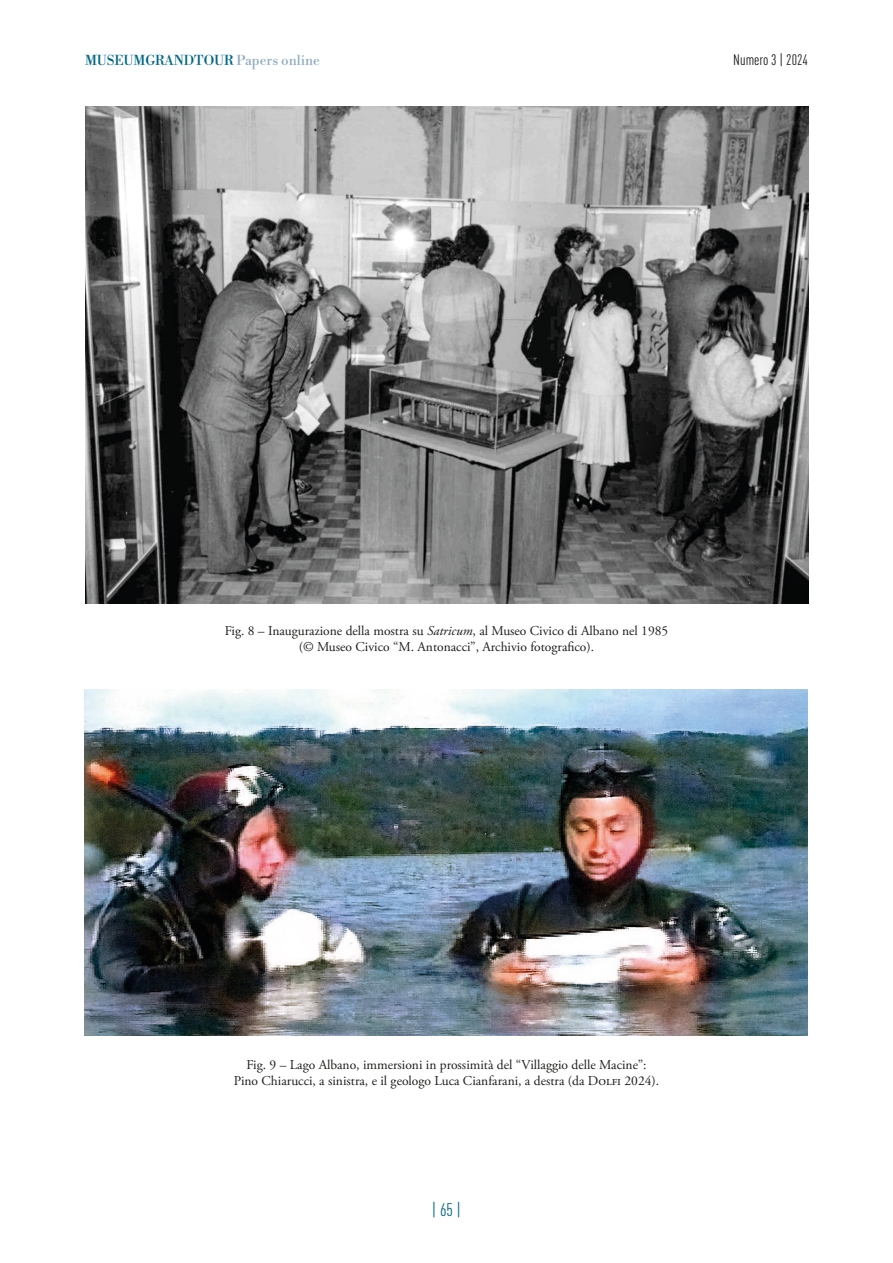
<style>
.page{position:relative;width:893px;height:1263px;background:#fff}
.page>*{position:absolute;margin:0;border:0;box-sizing:border-box;transform-origin:0 0}
.t1{font:18px "DIN Cond";color:#006885}
.t2{font:15px "DIN Cond";color:#1d1d1b}
.t3{font:13.5px/16.2px "Adobe Garamond Pro";color:#1d1d1b;text-align:center}
.t4{font:13.5px "Libre Bodoni";color:#006885}
.s1{color:#8eacbf}
.s2{font-style:italic}
</style>
<div class="page">
<img style="left:85px;top:106px;width:723px;height:497px">
<img style="left:85px;top:689px;width:723px;height:346px">
<p class="t4" style="left:85px;top:52px;width:237px">MUSEUMGRANDTOUR <span class="s1">Papers online</span></p>
<p class="t2" style="left:733px;top:51px;width:76px">Numero 3 | 2024</p>
<p class="t3" style="left:225px;top:623px;width:445px">Fig. 8 – Inaugurazione della mostra su <span class="s2">Satricum</span>, al Museo Civico di Albano nel 1985 (© Museo Civico “M. Antonacci”, Archivio fotografico).</p>
<p class="t3" style="left:234px;top:1057px;width:427px">Fig. 9 – Lago Albano, immersioni in prossimità del “Villaggio delle Macine”:<br>Pino Chiarucci, a sinistra, e il geologo Luca Cianfarani, a destra (da Dolfi 2024).</p>
<h1 class="t1" style="left:432px;top:1199px;width:31px">| 65 |</h1>
</div>
